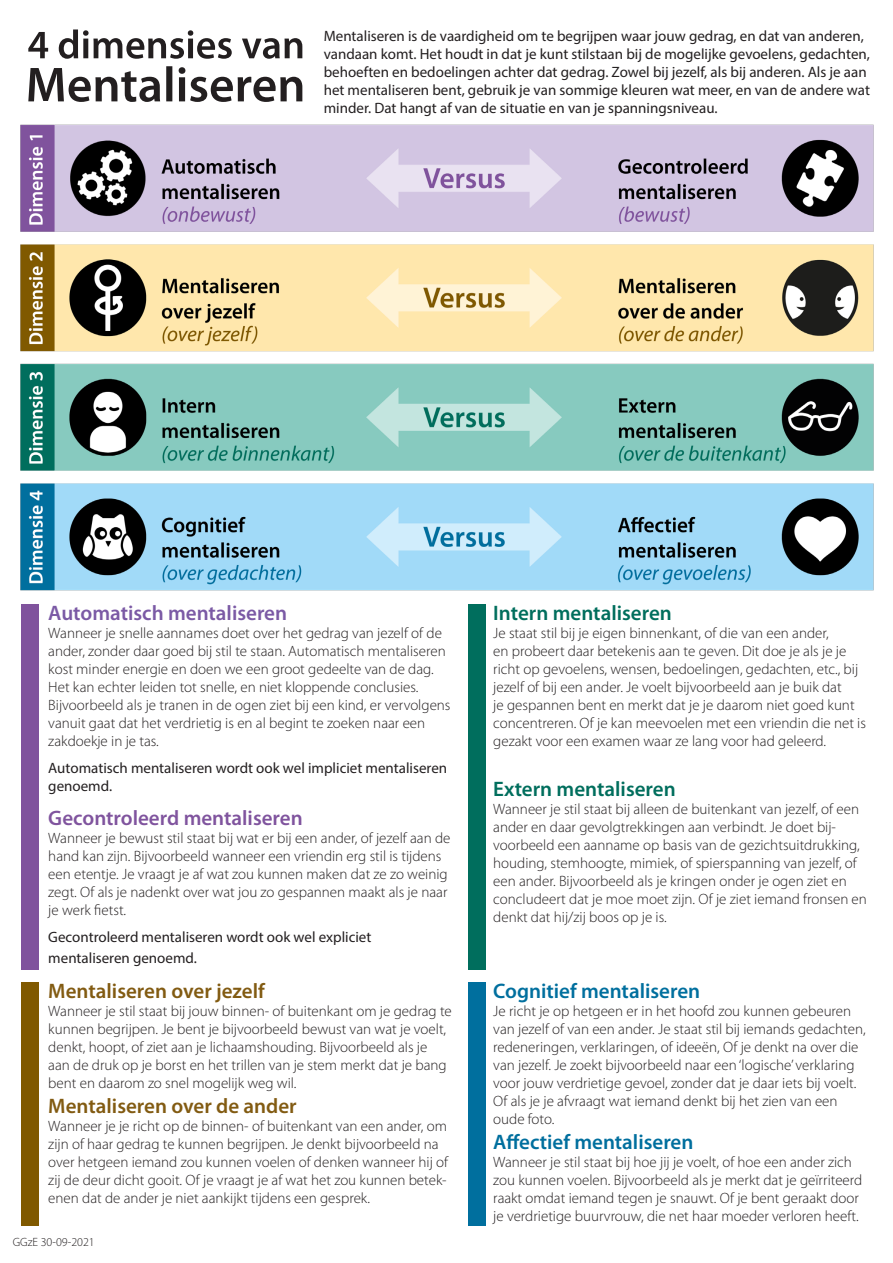
<style>
.page{position:relative;width:893px;height:1263px;background:#fff}
.page>*{position:absolute;margin:0;border:0;box-sizing:border-box;transform-origin:0 0}
.t1{font:600 21px "Myriad Pro";color:#825b12}
.t2{font:600 21px "Myriad Pro";color:#006f9e}
.t3{font:600 21px "Myriad Pro";color:#006e5d}
.t4{font:600 21px "Myriad Pro";color:#80549e}
.t5{font:600 21px "Myriad Pro";color:#7b5aa5}
.t6{font:300 15px/18px "Myriad Pro";color:#231f20}
.t7{font:15px/18px "Myriad Pro";color:#231f20}
.t8{font:300 12px "Myriad Pro";color:#231f20}
</style>
<div class="page">
<div style="left:22px;top:604px;width:17px;height:365px;background:#80539d"></div>
<div style="left:468px;top:604px;width:17px;height:365px;background:#006e5d"></div>
<div style="left:22px;top:982px;width:17px;height:244px;background:#805900"></div>
<div style="left:468px;top:982px;width:17px;height:244px;background:#006f9e"></div>
<svg style="left:28px;top:66px;width:274px;height:36px"></svg>
<svg style="left:28px;top:29px;width:274px;height:30px"></svg>
<img style="left:20px;top:124px;width:854px;height:467px">
<p class="t7" style="left:324px;top:27px;width:548px">Mentaliseren is de vaardigheid om te begrijpen waar jouw gedrag, en dat van anderen, vandaan komt. Het houdt in dat je kunt stilstaan bij de mogelijke gevoelens, gedachten, behoeften en bedoelingen achter dat gedrag. Zowel bij jezelf, als bij anderen. Als je aan het mentaliseren bent, gebruik je van sommige kleuren wat meer, en van de andere wat minder. Dat hangt af van de situatie en van je spanningsniveau.</p>
<p class="t5" style="left:48px;top:599px;width:240px">Automatisch mentaliseren</p>
<p class="t6" style="left:48px;top:623px;width:399px">Wanneer je snelle aannames doet over het gedrag van jezelf of de ander, zonder daar goed bij stil te staan. Automatisch mentaliseren kost minder energie en doen we een groot gedeelte van de dag.<br>Het kan echter leiden tot snelle, en niet kloppende conclusies.</p>
<p class="t6" style="left:48px;top:695px;width:404px">Bijvoorbeeld als je tranen in de ogen ziet bij een kind, er vervolgens vanuit gaat dat het verdrietig is en al begint te zoeken naar een zakdoekje in je tas.</p>
<p class="t7" style="left:48px;top:758px;width:400px">Automatisch mentaliseren wordt ook wel impliciet mentaliseren genoemd.</p>
<p class="t4" style="left:48px;top:804px;width:256px">Gecontroleerd mentaliseren</p>
<p class="t6" style="left:48px;top:829px;width:404px">Wanneer je bewust stil staat bij wat er bij een ander, of jezelf aan de hand kan zijn. Bijvoorbeeld wanneer een vriendin erg stil is tijdens een etentje. Je vraagt je af wat zou kunnen maken dat ze zo weinig zegt. Of als je nadenkt over wat jou zo gespannen maakt als je naar je werk fietst.</p>
<p class="t7" style="left:48px;top:927px;width:325px">Gecontroleerd mentaliseren wordt ook wel expliciet</p>
<p class="t7" style="left:48px;top:949px;width:150px">mentaliseren genoemd.</p>
<p class="t1" style="left:48px;top:978px;width:218px">Mentaliseren over jezelf</p>
<p class="t6" style="left:48px;top:1002px;width:405px">Wanneer je stil staat bij jouw binnen- of buitenkant om je gedrag te kunnen begrijpen. Je bent je bijvoorbeeld bewust van wat je voelt, denkt, hoopt, of ziet aan je lichaamshouding. Bijvoorbeeld als je aan de druk op je borst en het trillen van je stem merkt dat je bang bent en daarom zo snel mogelijk weg wil.</p>
<p class="t1" style="left:48px;top:1093px;width:250px">Mentaliseren over de ander</p>
<p class="t6" style="left:48px;top:1117px;width:401px">Wanneer je je richt op de binnen- of buitenkant van een ander, om zijn of haar gedrag te kunnen begrijpen. Je denkt bijvoorbeeld na over hetgeen iemand zou kunnen voelen of denken wanneer hij of zij de deur dicht gooit. Of je vraagt je af wat het zou kunnen betek&shy;enen dat de ander je niet aankijkt tijdens een gesprek.</p>
<p class="t8" style="left:13px;top:1235px;width:84px">GGzE 30-09-2021</p>
<p class="t3" style="left:493px;top:599px;width:180px">Intern mentaliseren</p>
<p class="t6" style="left:493px;top:623px;width:374px">Je staat stil bij je eigen binnenkant, of die van een ander,<br>en probeert daar betekenis aan te geven. Dit doe je als je je richt op gevoelens, wensen, bedoelingen, gedachten, etc., bij jezelf of bij een ander. Je voelt bijvoorbeeld aan je buik dat<br>je gespannen bent en merkt dat je je daarom niet goed kunt concentreren. Of je kan meevoelen met een vriendin die net is gezakt voor een examen waar ze lang voor had geleerd.</p>
<p class="t3" style="left:493px;top:776px;width:184px">Extern mentaliseren</p>
<p class="t6" style="left:493px;top:800px;width:375px">Wanneer je stil staat bij alleen de buitenkant van jezelf, of een ander en daar gevolgtrekkingen aan verbindt. Je doet bij&shy;voorbeeld een aanname op basis van de gezichtsuitdrukking, houding, stemhoogte, mimiek, of spierspanning van jezelf, of een ander. Bijvoorbeeld als je kringen onder je ogen ziet en concludeert dat je moe moet zijn. Of je ziet iemand fronsen en denkt dat hij/zij boos op je is.</p>
<p class="t2" style="left:493px;top:978px;width:208px">Cognitief mentaliseren</p>
<p class="t6" style="left:493px;top:1002px;width:374px">Je richt je op hetgeen er in het hoofd zou kunnen gebeuren van jezelf of van een ander. Je staat stil bij iemands gedachten, redeneringen, verklaringen, of ideeën, Of je denkt na over die van jezelf. Je zoekt bijvoorbeeld naar een ‘logische’ verklaring voor jouw verdrietige gevoel, zonder dat je daar iets bij voelt.<br>Of als je je afvraagt wat iemand denkt bij het zien van een oude foto.</p>
<p class="t2" style="left:493px;top:1129px;width:202px">Affectief mentaliseren</p>
<p class="t6" style="left:493px;top:1153px;width:371px">Wanneer je stil staat bij hoe jij je voelt, of hoe een ander zich zou kunnen voelen. Bijvoorbeeld als je merkt dat je geïrriteerd raakt omdat iemand tegen je snauwt. Of je bent geraakt door je verdrietige buurvrouw, die net haar moeder verloren heeft.</p>
</div>
